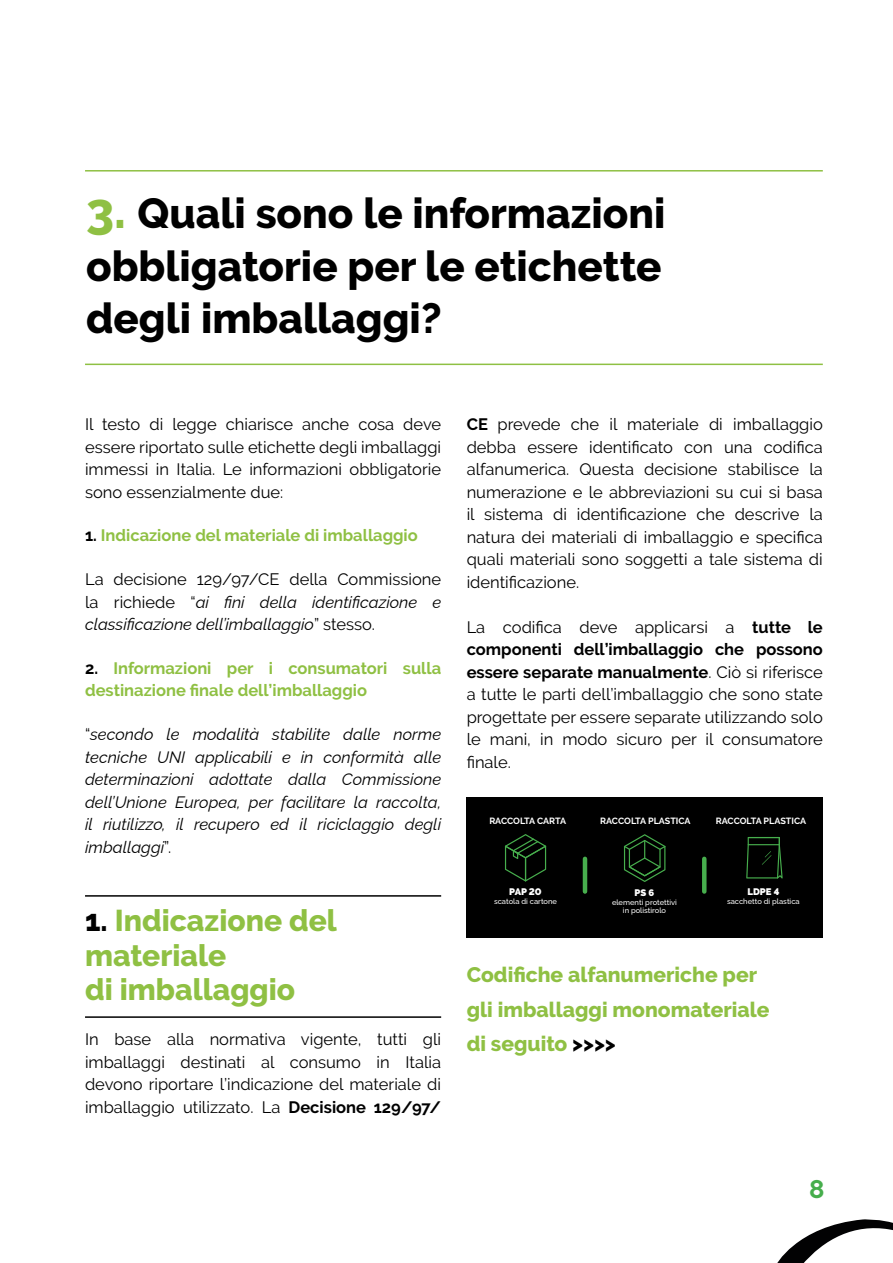
<style>
.page{position:relative;width:893px;height:1263px;background:#fff}
.page>*{position:absolute;margin:0;border:0;box-sizing:border-box;transform-origin:0 0}
.t1{font:800 42px/52.5px "Raleway";color:#000;text-align:justify}
.t2{font:800 30px/34.5px "Raleway";color:#8fc043}
.t3{font:700 25.5px "Raleway";color:#46ae4c}
.t4{font:800 21px/34.5px "Raleway";color:#8fc043}
.t5{font:16.5px/22.5px "Raleway";color:#000;text-align:justify}
.t6{font:italic 100 16.5px/22.5px "Raleway";color:#000;text-align:justify}
.t7{font:700 16.5px/22.5px "Raleway";color:#8fc043}
.t8{font:800 9.6px "Raleway";color:#fff}
.t9{font:700 9px "Raleway";letter-spacing:-.005em;color:#fff}
.t10{font:100 7.5px/8.1px "Raleway";color:#fff;text-align:center}
.s1{font-size:49.5px;color:#8fc043}
.s2{color:#000}
.s3{font-weight:400;font-style:normal}
.s4{font-weight:700}
</style>
<div class="page">
<svg style="left:777px;top:1219px;width:116px;height:44px"></svg>
<hr style="left:85px;top:170px;width:738px;height:2px;background:#8fc043">
<hr style="left:85px;top:364px;width:738px;height:1px;background:#8fc043">
<hr style="left:85px;top:895px;width:356px;height:2px;background:#000">
<hr style="left:85px;top:1016px;width:356px;height:2px;background:#000">
<div style="left:467px;top:797px;width:356px;height:141px;background:#000"></div>
<hr style="left:583px;top:859px;width:4px;height:32px;background:#47ae4d">
<hr style="left:702px;top:859px;width:4px;height:32px;background:#47ae4d">
<svg style="left:505px;top:834px;width:41px;height:47px"></svg>
<svg style="left:746px;top:837px;width:37px;height:41px"></svg>
<svg style="left:624px;top:834px;width:42px;height:48px"></svg>
<h1 class="t1" style="left:86px;top:188px;width:581px"><span class="s1">3.</span> Quali sono le informazioni obbligatorie per le etichette degli imballaggi?</h1>
<p class="t5" style="left:85px;top:413px;width:358px">Il testo di legge chiarisce anche cosa deve essere riportato sulle etichette degli imballaggi immessi in Italia. Le informazioni obbligatorie sono essenzialmente due:</p>
<p class="t7" style="left:85px;top:524px;width:334px"><span class="s2">1.</span> Indicazione del materiale di imballaggio</p>
<p class="t6" style="left:85px;top:566px;width:358px"><span class="s3">La decisione 129/97/CE della Commissione la richiede “</span>ai fini della identificazione e classificazione dell’imballaggio<span class="s3">” stesso.</span></p>
<p class="t7" style="left:85px;top:657px;width:358px"><span class="s2">2.</span> Informazioni per i consumatori sulla destinazione finale dell’imballaggio</p>
<p class="t6" style="left:85px;top:721px;width:358px"><span class="s3">“</span>secondo le modalità stabilite dalle norme tecniche UNI applicabili e in conformità alle determinazioni adottate dalla Commissione dell’Unione Europea, per facilitare la raccolta, il riutilizzo, il recupero ed il riciclaggio degli imballaggi<span class="s3">”.</span></p>
<h2 class="t2" style="left:85px;top:903px;width:253px"><span class="s2">1.</span> Indicazione del materiale<br>di imballaggio</h2>
<p class="t5" style="left:85px;top:1028px;width:358px">In base alla normativa vigente, tutti gli imballaggi destinati al consumo in Italia devono riportare l’indicazione del materiale di imballaggio utilizzato. La <span class="s4">Decisione 129/97/</span></p>
<p class="t5" style="left:467px;top:413px;width:358px"><span class="s4">CE</span> prevede che il materiale di imballaggio debba essere identificato con una codifica alfanumerica. Questa decisione stabilisce la numerazione e le abbreviazioni su cui si basa il sistema di identificazione che descrive la natura dei materiali di imballaggio e specifica quali materiali sono soggetti a tale sistema di identificazione.</p>
<p class="t5" style="left:467px;top:616px;width:358px">La codifica deve applicarsi a <span class="s4">tutte le componenti dell’imballaggio che possono essere separate manualmente</span>. Ciò si riferisce a tutte le parti dell’imballaggio che sono state progettate per essere separate utilizzando solo le mani, in modo sicuro per il consumatore finale.</p>
<p class="t9" style="left:489px;top:815px;width:78px">RACCOLTA CARTA</p>
<p class="t9" style="left:600px;top:815px;width:92px">RACCOLTA PLASTICA</p>
<p class="t9" style="left:716px;top:815px;width:92px">RACCOLTA PLASTICA</p>
<p class="t8" style="left:509px;top:886px;width:34px">PAP 20</p>
<p class="t10" style="left:494px;top:897px;width:65px">scatola di cartone</p>
<p class="t8" style="left:635px;top:887px;width:21px">PS 6</p>
<p class="t10" style="left:612px;top:898px;width:67px">elementi protettivi in polistirolo</p>
<p class="t8" style="left:747px;top:886px;width:33px">LDPE 4</p>
<p class="t10" style="left:727px;top:897px;width:74px">sacchetto di plastica</p>
<p class="t4" style="left:467px;top:958px;width:304px">Codifiche alfanumeriche per gli imballaggi monomateriale di seguito <span class="s2">&gt;&gt;&gt;&gt;</span></p>
<h3 class="t3" style="left:809px;top:1174px;width:17px">8</h3>
</div>
